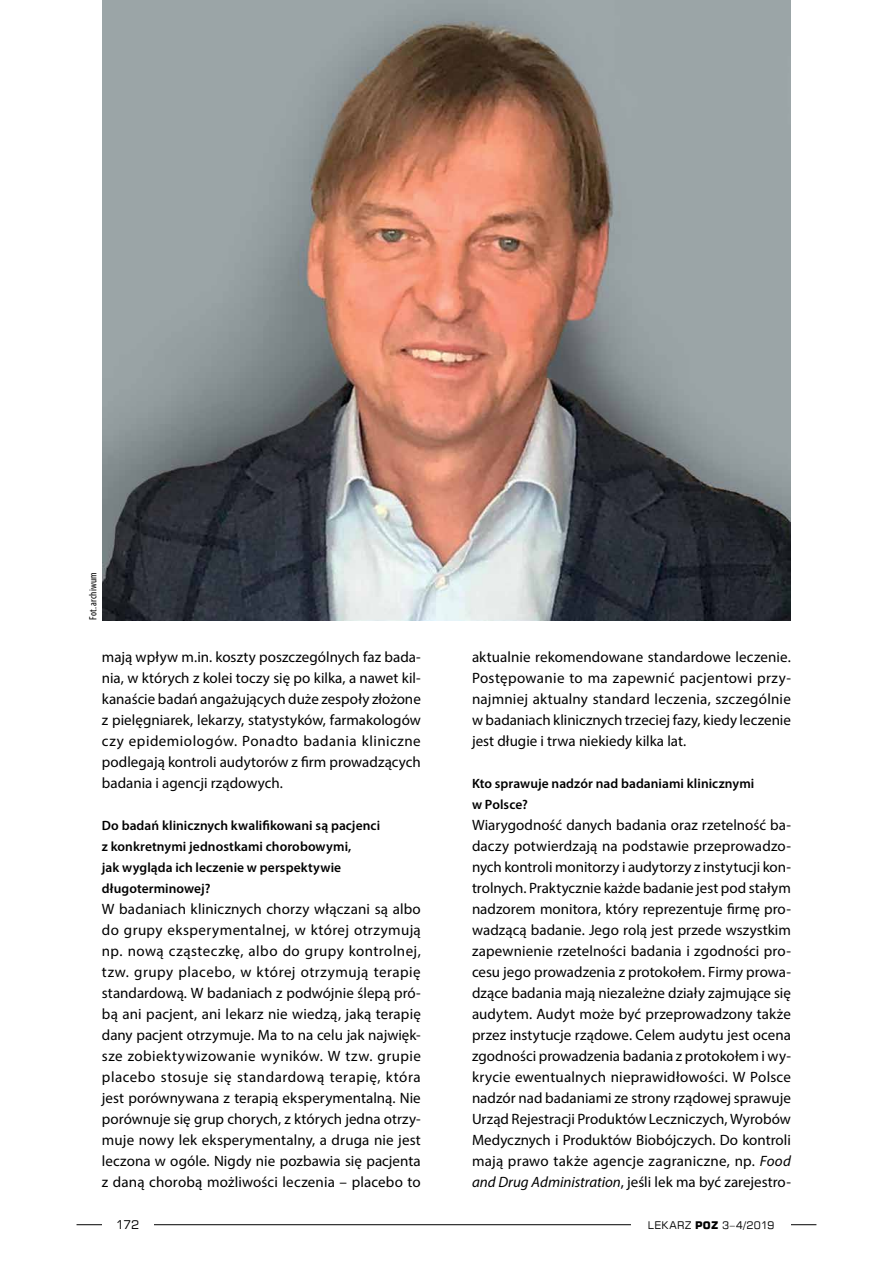
<style>
.page{position:relative;width:893px;height:1263px;background:#fff}
.page>*{position:absolute;margin:0;border:0;box-sizing:border-box;transform-origin:0 0}
.t1{font:15px/21px "Myriad Pro";letter-spacing:.005em;color:#000;text-align:justify}
.t2{font:600 13.5px/21px "Myriad Pro";letter-spacing:.005em;color:#000}
.t3{font:12px "Square 721 EU";color:#000}
.t4{font:10.5px "Square 721 EU";letter-spacing:.03em;color:#000}
.t5{font:condensed 10.5px "Myriad Pro";letter-spacing:.015em;color:#000}
.s1{font-style:italic}
.s2{font-weight:700}
</style>
<div class="page">
<hr style="left:77px;top:1224px;width:739px;height:1px;background:#000">
<div style="left:102px;top:1216px;width:51px;height:17px;background:#fff"></div>
<div style="left:631px;top:1216px;width:160px;height:17px;background:#fff"></div>
<img style="left:102px;top:0;width:689px;height:620px">
<p class="t5" style="left:87px;top:620px;width:50px;rotate:-90deg">Fot. archiwum</p>
<p class="t1" style="left:102px;top:646px;width:320px">mają wpływ m.in. koszty poszczególnych faz bada&shy;nia, w których z kolei toczy się po kilka, a nawet kil&shy;kanaście badań angażujących duże zespoły złożone z pielęgniarek, lekarzy, statystyków, farmakologów czy epidemiologów. Ponadto badania kliniczne podlegają kontroli audytorów z firm prowadzących badania i agencji rządowych.</p>
<p class="t2" style="left:102px;top:814px;width:280px">Do badań klinicznych kwalifikowani są pacjenci z konkretnymi jednostkami chorobowymi,<br>jak wygląda ich leczenie w perspektywie długoterminowej?</p>
<p class="t1" style="left:102px;top:898px;width:320px">W badaniach klinicznych chorzy włączani są albo do grupy eksperymentalnej, w której otrzymują np. nową cząsteczkę, albo do grupy kontrolnej, tzw. grupy placebo, w której otrzymują terapię standardową. W badaniach z podwójnie ślepą pró&shy;bą ani pacjent, ani lekarz nie wiedzą, jaką terapię dany pacjent otrzymuje. Ma to na celu jak najwięk&shy;sze zobiektywizowanie wyników. W tzw. grupie placebo stosuje się standardową terapię, która jest porównywana z terapią eksperymentalną. Nie porównuje się grup chorych, z których jedna otrzy&shy;muje nowy lek eksperymentalny, a druga nie jest leczona w ogóle. Nigdy nie pozbawia się pacjenta z daną chorobą możliwości leczenia – placebo to</p>
<p class="t1" style="left:472px;top:646px;width:320px">aktualnie rekomendowane standardowe leczenie.<br>Postępowanie to ma zapewnić pacjentowi przy&shy;najmniej aktualny standard leczenia, szczególnie w badaniach klinicznych trzeciej fazy, kiedy leczenie jest długie i trwa niekiedy kilka lat.</p>
<p class="t2" style="left:472px;top:772px;width:284px">Kto sprawuje nadzór nad badaniami klinicznymi w Polsce?</p>
<p class="t1" style="left:472px;top:814px;width:320px">Wiarygodność danych badania oraz rzetelność ba&shy;daczy potwierdzają na podstawie przeprowadzo&shy;nych kontroli monitorzy i audytorzy z instytucji kon&shy;trolnych. Praktycznie każde badanie jest pod stałym nadzorem monitora, który reprezentuje firmę pro&shy;wadzącą badanie. Jego rolą jest przede wszystkim zapewnienie rzetelności badania i zgodności pro&shy;cesu jego prowadzenia z protokołem. Firmy prowa&shy;dzące badania mają niezależne działy zajmujące się audytem. Audyt może być przeprowadzony także przez instytucje rządowe. Celem audytu jest ocena zgodności prowadzenia badania z protokołem i wy&shy;krycie ewentualnych nieprawidłowości. W Polsce nadzór nad badaniami ze strony rządowej sprawuje Urząd Rejestracji Produktów Leczniczych, Wyrobów Medycznych i Produktów Biobójczych. Do kontroli mają prawo także agencje zagraniczne, np. <span class="s1">Food and Drug Administration</span>, jeśli lek ma być zarejestro-</p>
<p class="t3" style="left:116px;top:1217px;width:25px">172</p>
<p class="t4" style="left:648px;top:1218px;width:128px">LEKARZ <span class="s2">POZ</span> 3–4/2019</p>
</div>
